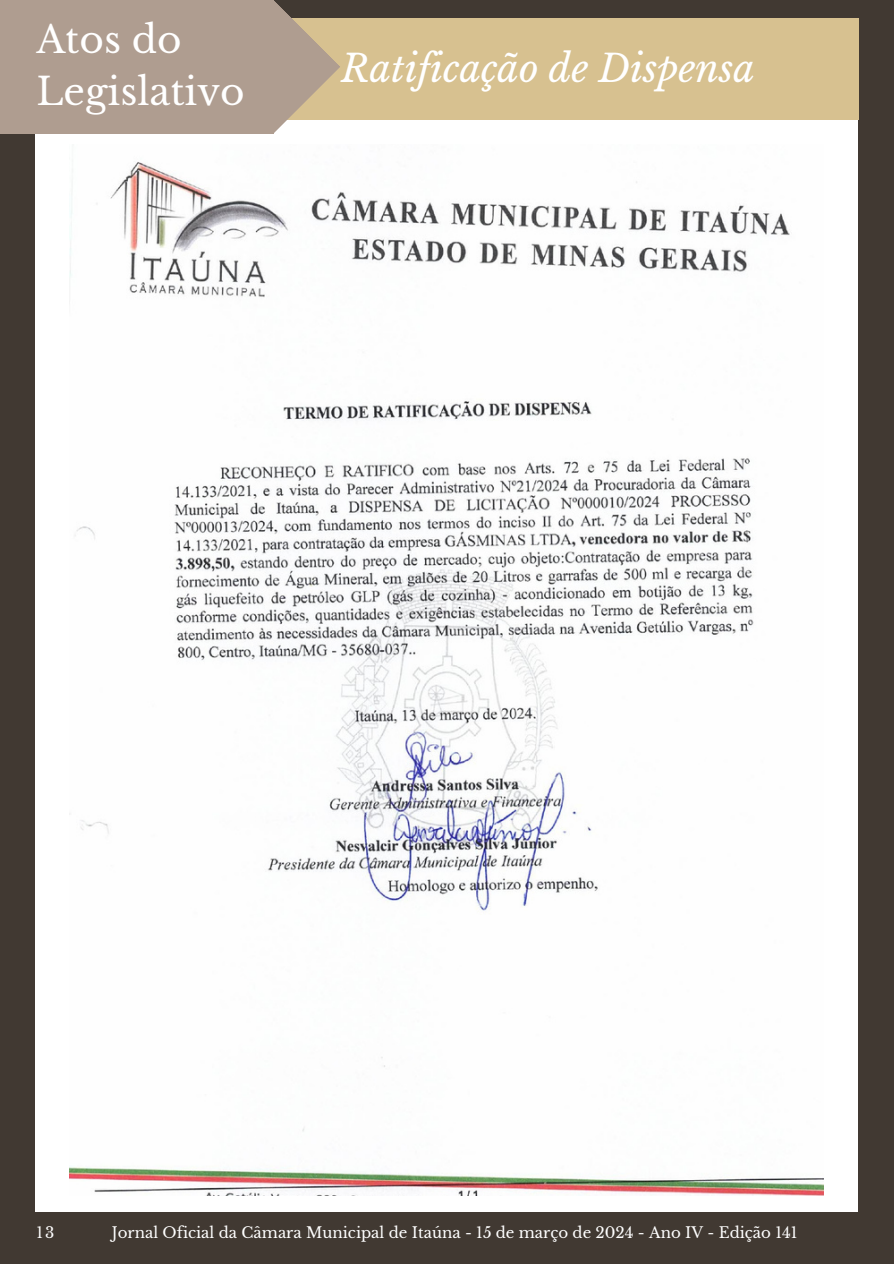
<style>
.page{position:relative;width:894px;height:1264px;background:#fff}
.page>*{position:absolute;margin:0;border:0;box-sizing:border-box;transform-origin:0 0}
.t1{font:italic 37.5px "Libre Baskerville";color:#fff}
.t2{font:37.5px/51.8px "Libre Baskerville";color:#fff}
.t3{font:15px "Libre Baskerville";color:#fff}
.t4{font:15px "Libre Baskerville";color:#fdfdfd}
</style>
<div class="page">
<div style="left:0;top:0;width:893px;height:1263px;background:#413932"></div>
<div style="left:36px;top:44px;width:821px;height:1166px;background:#fff"></div>
<div style="left:275px;top:18px;width:583px;height:102px;background:#d7c190"></div>
<svg style="left:274px;top:1px;width:66px;height:132px"></svg>
<div style="left:0;top:0;width:274px;height:134px;background:#af9d90"></div>
<img style="left:69px;top:162px;width:754px;height:1033px">
<h1 class="t2" style="left:36px;top:14px;width:210px">Atos do<br>Legislativo</h1>
<h1 class="t1" style="left:341px;top:46px;width:415px">Ratificação de Dispensa</h1>
<p class="t4" style="left:36px;top:1223px;width:20px">13</p>
<p class="t3" style="left:112px;top:1223px;width:687px">Jornal Oficial da Câmara Municipal de Itaúna - 15 de março de 2024 - Ano IV - Edição 141</p>
</div>
